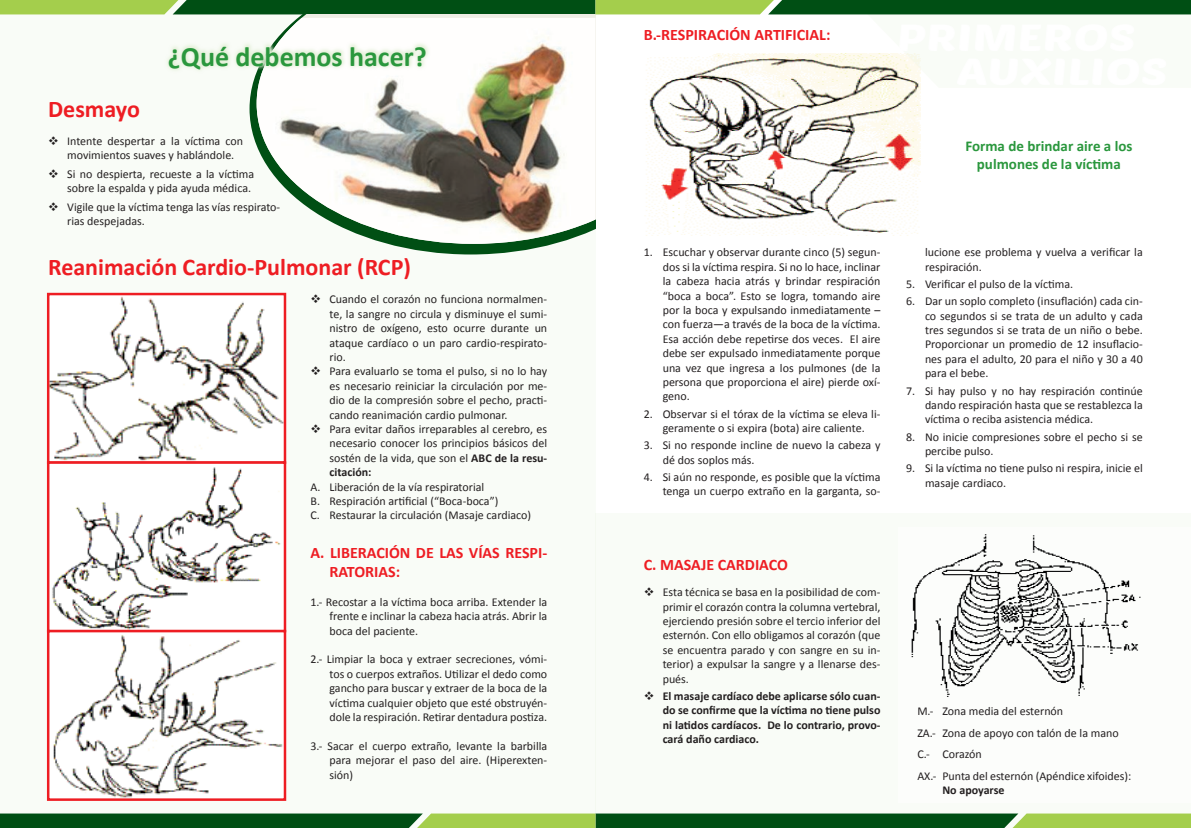
<style>
.page{position:relative;width:1191px;height:828px;background:#fff}
.page>*{position:absolute;margin:0;border:0;box-sizing:border-box;transform-origin:0 0}
.t1{font:700 28px "Calibri";color:#2a973d}
.t2{font:700 24px "Calibri";color:#ee1d23}
.t3{font:700 16px/19.2px "Calibri";color:#ee1d23}
.t4{font:700 15px/18px "Calibri";color:#2a973d;text-align:center}
.t5{font:12px/14.4px "Calibri";color:#231f20;text-align:justify}
.t6{font:700 12px/14.4px "Calibri";color:#231f20;text-align:justify}
.s1{font-weight:700}
</style>
<div class="page">
<div style="left:595px;top:513px;width:596px;height:315px;background:#f9fcf7"></div>
<div style="left:899px;top:527px;width:292px;height:276px;background:#fff"></div>
<div style="left:0;top:0;width:595px;height:828px;background:#f9fcf7"></div>
<svg style="left:0;top:813px;width:1191px;height:15px"></svg>
<svg style="left:249px;top:88px;width:304px;height:166px"></svg>
<img style="left:257px;top:88px;width:338px;height:156px">
<img style="left:50px;top:297px;width:233px;height:501px">
<div style="left:47px;top:293px;width:239px;height:171px;border:2px solid #ee1d23"></div>
<div style="left:47px;top:461px;width:239px;height:171px;border:2px solid #ee1d23"></div>
<div style="left:47px;top:630px;width:239px;height:171px;border:2px solid #ee1d23"></div>
<img style="left:645px;top:88px;width:275px;height:147px">
<img style="left:911px;top:534px;width:230px;height:162px">
<svg style="left:0;top:0;width:1191px;height:88px"></svg>
<h2 class="t2" style="left:48px;top:93px;width:93px">Desmayo</h2>
<h1 class="t1" style="left:168px;top:38px;width:260px">¿Qué debemos hacer?</h1>
<p class="t5" style="left:67px;top:134px;width:177px;text-indent:-19px">❖ Intente despertar a la víctima con movimientos suaves y hablándole.</p>
<p class="t5" style="left:48px;top:167px;width:207px;text-align:right">❖ Si no despierta, recueste a la víctima sobre la espalda y pida ayuda médica.</p>
<p class="t5" style="left:67px;top:200px;width:214px;text-indent:-19px">❖ Vigile que la víctima tenga las vías respirato&shy;rias despejadas.</p>
<h2 class="t2" style="left:48px;top:252px;width:364px">Reanimación Cardio-Pulmonar (RCP)</h2>
<p class="t5" style="left:329px;top:292px;width:219px;text-indent:-19px">❖ Cuando el corazón no funciona normalmen&shy;te, la sangre no circula y disminuye el sumi&shy;nistro de oxígeno, esto ocurre durante un ataque cardíaco o un paro cardio-respirato&shy;rio.</p>
<p class="t5" style="left:329px;top:364px;width:219px;text-indent:-19px">❖ Para evaluarlo se toma el pulso, si no lo hay es necesario reiniciar la circulación por me&shy;dio de la compresión sobre el pecho, practi&shy;cando reanimación cardio pulmonar.</p>
<p class="t5" style="left:329px;top:422px;width:219px;text-indent:-19px">❖ Para evitar daños irreparables al cerebro, es necesario conocer los principios básicos del sostén de la vida, que son el <span class="s1">ABC de la resu&shy;citación:</span></p>
<p class="t5" style="left:310px;top:479px;width:222px;text-align:left">A. Liberación de la vía respiratorial<br>B. Respiración artificial (“Boca-boca”)<br>C. Restaurar la circulación (Masaje cardiaco)</p>
<h3 class="t3" style="left:329px;top:543px;width:219px;text-indent:-19px">A. LIBERACIÓN DE LAS VÍAS RESPI-<br>RATORIAS:</h3>
<p class="t5" style="left:329px;top:594px;width:219px;text-indent:-19px">1.- Recostar a la víctima boca arriba. Extender la frente e inclinar la cabeza hacia atrás. Abrir la boca del paciente.</p>
<p class="t5" style="left:329px;top:652px;width:219px;text-indent:-19px">2.- Limpiar la boca y extraer secreciones, vómi&shy;tos o cuerpos extraños. Utilizar el dedo como gancho para buscar y extraer de la boca de la víctima cualquier objeto que esté obstruyén&shy;dole la respiración. Retirar dentadura postiza.</p>
<p class="t5" style="left:329px;top:738px;width:219px;text-indent:-19px">3.- Sacar el cuerpo extraño, levante la barbilla para mejorar el paso del aire. (Hiperexten&shy;sión)</p>
<h3 class="t3" style="left:643px;top:25px;width:188px">B.-RESPIRACIÓN ARTIFICIAL:</h3>
<p class="t4" style="left:965px;top:137px;width:169px">Forma de brindar aire a los pulmones de la víctima</p>
<p class="t5" style="left:662px;top:245px;width:219px;text-indent:-19px">1. Escuchar y observar durante cinco (5) segun&shy;dos si la víctima respira. Si no lo hace, inclinar la cabeza hacia atrás y brindar respiración “boca a boca”. Esto se logra, tomando aire por la boca y expulsando inmediatamente – con fuerza—a través de la boca de la víctima.<br>Esa acción debe repetirse dos veces. El aire debe ser expulsado inmediatamente porque una vez que ingresa a los pulmones (de la persona que proporciona el aire) pierde oxí&shy;geno.</p>
<p class="t5" style="left:643px;top:406px;width:238px;text-align:center">2. Observar si el tórax de la víctima se eleva li&shy;geramente o si expira (bota) aire caliente.</p>
<p class="t5" style="left:662px;top:438px;width:219px;text-indent:-19px">3. Si no responde incline de nuevo la cabeza y dé dos soplos más.</p>
<p class="t5" style="left:643px;top:470px;width:238px;text-align:right">4. Si aún no responde, es posible que la víctima tenga un cuerpo extraño en la garganta, so-</p>
<h3 class="t3" style="left:643px;top:555px;width:146px">C. MASAJE CARDIACO</h3>
<p class="t5" style="left:662px;top:585px;width:219px;text-indent:-19px">❖ Esta técnica se basa en la posibilidad de com&shy;primir el corazón contra la columna vertebral, ejerciendo presión sobre el tercio inferior del esternón. Con ello obligamos al corazón (que se encuentra parado y con sangre en su in&shy;terior) a expulsar la sangre y a llenarse des&shy;pués.</p>
<p class="t6" style="left:662px;top:689px;width:219px;text-indent:-19px">❖ El masaje cardíaco debe aplicarse sólo cuan&shy;do se confirme que la víctima no tiene pulso ni latidos cardíacos. De lo contrario, provo&shy;cará daño cardiaco.</p>
<p class="t5" style="left:925px;top:245px;width:219px">lucione ese problema y vuelva a verificar la respiración.</p>
<p class="t5" style="left:906px;top:277px;width:169px">5. Verificar el pulso de la víctima.</p>
<p class="t5" style="left:925px;top:294px;width:219px;text-indent:-19px">6. Dar un soplo completo (insuflación) cada cin&shy;co segundos si se trata de un adulto y cada tres segundos si se trata de un niño o bebe.<br>Proporcionar un promedio de 12 insuflacio&shy;nes para el adulto, 20 para el niño y 30 a 40 para el bebe.</p>
<p class="t5" style="left:925px;top:383px;width:219px;text-indent:-19px">7. Si hay pulso y no hay respiración continúe dando respiración hasta que se restablezca la víctima o reciba asistencia médica.</p>
<p class="t5" style="left:925px;top:429px;width:219px;text-indent:-19px">8. No inicie compresiones sobre el pecho si se percibe pulso.</p>
<p class="t5" style="left:925px;top:461px;width:219px;text-indent:-19px">9. Si la víctima no tiene pulso ni respira, inicie el masaje cardiaco.</p>
<p class="t5" style="left:917px;top:700px;width:216px;line-height:21.5px;text-align:left">M.- Zona media del esternón<br>ZA.- Zona de apoyo con talón de la mano<br>C.- Corazón<br>AX.- Punta del esternón (Apéndice xifoides):</p>
<p class="t6" style="left:942px;top:783px;width:64px">No apoyarse</p>
</div>
